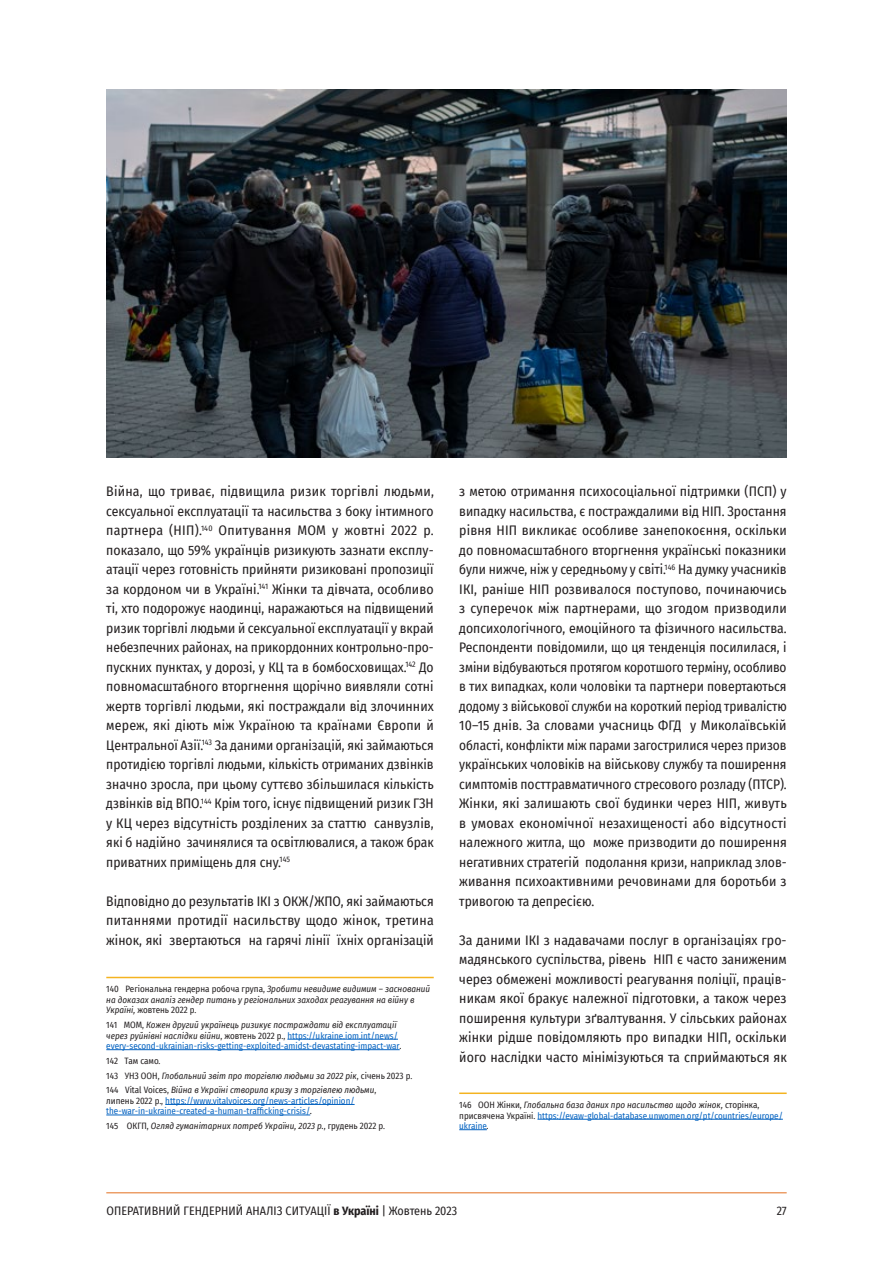
<style>
.page{position:relative;width:893px;height:1263px;background:#fff}
.page>*{position:absolute;margin:0;border:0;box-sizing:border-box;transform-origin:0 0}
.t1{font:13.5px/19.5px "Fira Sans Condensed";color:#231f20;text-align:justify}
.t2{font:12px "Fira Sans Condensed";letter-spacing:.01em;color:#231f20}
.t3{font:9px/10.5px "Fira Sans Condensed";color:#0563c1}
.t4{font:italic 9px/10.5px "Fira Sans Condensed";color:#231f20}
.s1{font-style:normal}
.s2{color:#231f20}
.s3{font-style:italic;color:#231f20}
.s4{font-weight:700}
</style>
<div class="page">
<hr style="left:106px;top:1192px;width:681px;height:1px;background:#e36f1e">
<hr style="left:106px;top:977px;width:328px;height:1px;background:#f4b320">
<hr style="left:287px;top:1039px;width:111px;height:1px;background:#0563c1">
<hr style="left:106px;top:1049px;width:294px;height:1px;background:#0563c1">
<hr style="left:165px;top:1104px;width:190px;height:1px;background:#0563c1">
<hr style="left:106px;top:1115px;width:204px;height:1px;background:#0563c1">
<hr style="left:459px;top:1092px;width:328px;height:2px;background:#f4b320">
<hr style="left:537px;top:1119px;width:246px;height:1px;background:#0563c1">
<svg style="left:459px;top:1129px;width:28px;height:1px"></svg>
<img style="left:106px;top:89px;width:681px;height:368px">
<p class="t1" style="left:106px;top:481px;width:329px">Війна, що триває, підвищила ризик торгівлі людьми, сексуальної експлуатації та насильства з боку інтимного партнера (НІП).<sup>140</sup> Опитування МОМ у жовтні 2022 р. показало, що 59% українців ризикують зазнати експлу&shy;атації через готовність прийняти ризиковані пропозиції за кордоном чи в Україні.<sup>141</sup> Жінки та дівчата, особливо ті, хто подорожує наодинці, наражаються на підвищений ризик торгівлі людьми й сексуальної експлуатації у вкрай небезпечних районах, на прикордонних контрольно-про&shy;пускних пунктах, у дорозі, у КЦ та в бомбосховищах.<sup>142</sup> До повномасштабного вторгнення щорічно виявляли сотні жертв торгівлі людьми, які постраждали від злочинних мереж, які діють між Україною та країнами Європи й Центральної Азії.<sup>143</sup> За даними організацій, які займаються протидією торгівлі людьми, кількість отриманих дзвінків значно зросла, при цьому суттєво збільшилася кількість дзвінків від ВПО.<sup>144</sup> Крім того, існує підвищений ризик ГЗН у КЦ через відсутність розділених за статтю санвузлів, які б надійно зачинялися та освітлювалися, а також брак приватних приміщень для сну.<sup>145</sup></p>
<p class="t1" style="left:106px;top:891px;width:329px">Відповідно до результатів ІКІ з ОКЖ/ЖПО, які займаються питаннями протидії насильству щодо жінок, третина жінок, які звертаються на гарячі лінії їхніх організацій</p>
<p class="t4" style="left:106px;top:984px;width:325px"><span class="s1">140 Регіональна гендерна робоча група,</span> Зробити невидиме видимим – заснований на доказах аналіз гендер питань у регіональних заходах реагування на війну в<br>Україні, <span class="s1">жовтень 2022 р.</span></p>
<p class="t3" style="left:106px;top:1019px;width:297px"><span class="s2">141 МОМ,</span> <span class="s3">Кожен другий українець ризикує постраждати від експлуатації через руйнівні наслідки війни</span><span class="s2">, жовтень 2022 р.,</span> https://ukraine.iom.int/news/ every-second-ukrainian-risks-getting-exploited-amidst-devastating-impact-war<span class="s3">.</span></p>
<p class="t4" style="left:106px;top:1053px;width:307px;line-height:14.7px"><span class="s1">142 Там само.<br>143 УНЗ ООН,</span> Глобальний звіт про торгівлю людьми за 2022 рік<span class="s1">, січень 2023 р.<br>144 Vital Voices,</span> Війна в Україні створила кризу з торгівлею людьми<span class="s1">,</span></p>
<p class="t3" style="left:106px;top:1095px;width:250px"><span class="s2">липень 2022 р.,</span> https://www.vitalvoices.org/news-articles/opinion/ the-war-in-ukraine-created-a-human-trafficking-crisis/<span class="s3">.</span></p>
<p class="t4" style="left:106px;top:1120px;width:280px"><span class="s1">145 ОКГП,</span> Огляд гуманітарних потреб України, 2023 р.<span class="s1">, грудень 2022 р.</span></p>
<p class="t1" style="left:459px;top:481px;width:329px">з метою отримання психосоціальної підтримки (ПСП) у випадку насильства, є постраждалими від НІП. Зростання рівня НІП викликає особливе занепокоєння, оскільки до повномасштабного вторгнення українські показники були нижче, ніж у середньому у світі.<sup>146</sup> На думку учасників ІКІ, раніше НІП розвивалося поступово, починаючись з суперечок між партнерами, що згодом призводили допсихологічного, емоційного та фізичного насильства.<br>Респонденти повідомили, що ця тенденція посилилася, і зміни відбуваються протягом коротшого терміну, особливо в тих випадках, коли чоловіки та партнери повертаються додому з військової служби на короткий період тривалістю 10–15 днів. За словами учасниць ФГД у Миколаївській області, конфлікти між парами загострилися через призов українських чоловіків на військову службу та поширення симптомів посттравматичного стресового розладу (ПТСР).<br>Жінки, які залишають свої будинки через НІП, живуть в умовах економічної незахищеності або відсутності належного житла, що може призводити до поширення негативних стратегій подолання кризи, наприклад злов&shy;живання психоактивними речовинами для боротьби з тривогою та депресією.</p>
<p class="t1" style="left:459px;top:930px;width:329px">За даними ІКІ з надавачами послуг в організаціях гро&shy;мадянського суспільства, рівень НІП є часто заниженим через обмежені можливості реагування поліції, праців&shy;никам якої бракує належної підготовки, а також через поширення культури зґвалтування. У сільських районах жінки рідше повідомляють про випадки НІП, оскільки його наслідки часто мінімізуються та сприймаються як</p>
<p class="t3" style="left:459px;top:1099px;width:325px"><span class="s2">146 ООН Жінки,</span> <span class="s3">Глобальна база даних про насильство щодо жінок,</span> <span class="s2">сторінка, присвячена Україні.</span> https://evaw-global-database.unwomen.org/pt/countries/europe/ ukraine<span class="s3">.</span></p>
<p class="t2" style="left:106px;top:1202px;width:352px">ОПЕРАТИВНИЙ ГЕНДЕРНИЙ АНАЛІЗ СИТУАЦІЇ <span class="s4">в Україні</span> | Жовтень 2023</p>
<p class="t2" style="left:777px;top:1202px;width:12px">27</p>
</div>
